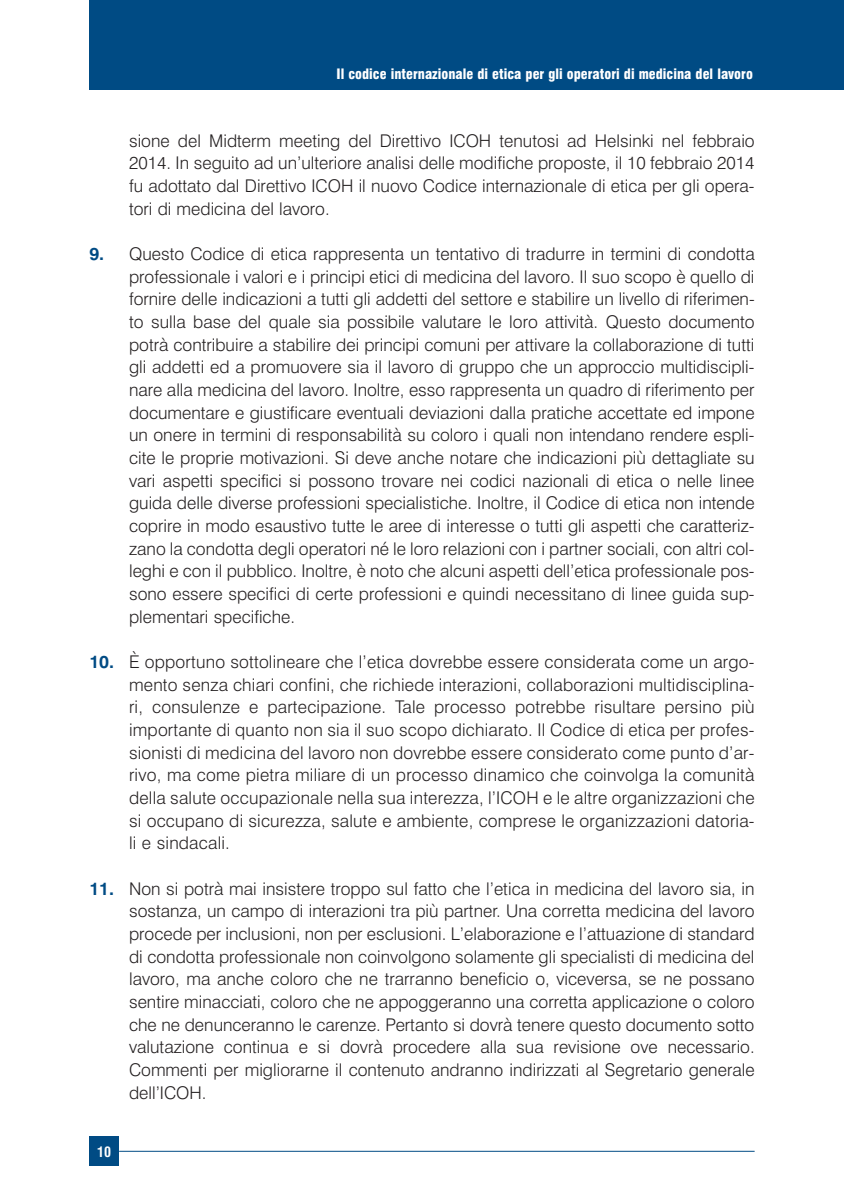
<style>
.page{position:relative;width:844px;height:1191px;background:#fff}
.page>*{position:absolute;margin:0;border:0;box-sizing:border-box;transform-origin:0 0}
.t1{font:17.5px/22.8px "Swiss 721 BTHAIAAE";color:#231f20;text-align:justify}
.t2{font:14px "Swiss 721 BT Black Con HAIAAG";color:#fff}
.t3{font:14px "Swiss 721 BT Bold Con HAIAAH";color:#fff}
.s1{font-family:"Swiss 721 BHAIAAC";color:#004b84}
</style>
<div class="page">
<div style="left:89px;top:0;width:754px;height:89px;background:#004b84"></div>
<div style="left:89px;top:1136px;width:30px;height:30px;background:#004b84"></div>
<hr style="left:119px;top:1150px;width:635px;height:1px;background:#004b84">
<p class="t2" style="left:336px;top:66px;width:418px">Il codice internazionale di etica per gli operatori di medicina del lavoro</p>
<p class="t1" style="left:129px;top:129px;width:627px">sione del Midterm meeting del Direttivo ICOH tenutosi ad Helsinki nel febbraio 2014. In seguito ad un’ulteriore analisi delle modifiche proposte, il 10 febbraio 2014 fu adottato dal Direttivo ICOH il nuovo Codice internazionale di etica per gli opera&shy;tori di medicina del lavoro.</p>
<p class="t1" style="left:129px;top:242px;width:627px;text-indent:-40px"><span class="s1">9.</span> Questo Codice di etica rappresenta un tentativo di tradurre in termini di condotta professionale i valori e i principi etici di medicina del lavoro. Il suo scopo è quello di fornire delle indicazioni a tutti gli addetti del settore e stabilire un livello di riferimen&shy;to sulla base del quale sia possibile valutare le loro attività. Questo documento potrà contribuire a stabilire dei principi comuni per attivare la collaborazione di tutti gli addetti ed a promuovere sia il lavoro di gruppo che un approccio multidiscipli&shy;nare alla medicina del lavoro. Inoltre, esso rappresenta un quadro di riferimento per documentare e giustificare eventuali deviazioni dalla pratiche accettate ed impone un onere in termini di responsabilità su coloro i quali non intendano rendere espli&shy;cite le proprie motivazioni. Si deve anche notare che indicazioni più dettagliate su vari aspetti specifici si possono trovare nei codici nazionali di etica o nelle linee guida delle diverse professioni specialistiche. Inoltre, il Codice di etica non intende coprire in modo esaustivo tutte le aree di interesse o tutti gli aspetti che caratteriz&shy;zano la condotta degli operatori né le loro relazioni con i partner sociali, con altri col&shy;leghi e con il pubblico. Inoltre, è noto che alcuni aspetti dell’etica professionale pos&shy;sono essere specifici di certe professioni e quindi necessitano di linee guida sup&shy;plementari specifiche.</p>
<p class="t1" style="left:129px;top:650px;width:627px;text-indent:-40px"><span class="s1">10.</span> È opportuno sottolineare che l’etica dovrebbe essere considerata come un argo&shy;mento senza chiari confini, che richiede interazioni, collaborazioni multidisciplina&shy;ri, consulenze e partecipazione. Tale processo potrebbe risultare persino più importante di quanto non sia il suo scopo dichiarato. Il Codice di etica per profes&shy;sionisti di medicina del lavoro non dovrebbe essere considerato come punto d’ar&shy;rivo, ma come pietra miliare di un processo dinamico che coinvolga la comunità della salute occupazionale nella sua interezza, l’ICOH e le altre organizzazioni che si occupano di sicurezza, salute e ambiente, comprese le organizzazioni datoria&shy;li e sindacali.</p>
<p class="t1" style="left:129px;top:877px;width:627px;text-indent:-40px"><span class="s1">11.</span> Non si potrà mai insistere troppo sul fatto che l’etica in medicina del lavoro sia, in sostanza, un campo di interazioni tra più partner. Una corretta medicina del lavoro procede per inclusioni, non per esclusioni. L’elaborazione e l’attuazione di standard di condotta professionale non coinvolgono solamente gli specialisti di medicina del lavoro, ma anche coloro che ne trarranno beneficio o, viceversa, se ne possano sentire minacciati, coloro che ne appoggeranno una corretta applicazione o coloro che ne denunceranno le carenze. Pertanto si dovrà tenere questo documento sotto valutazione continua e si dovrà procedere alla sua revisione ove necessario.<br>Commenti per migliorarne il contenuto andranno indirizzati al Segretario generale dell’ICOH.</p>
<p class="t3" style="left:97px;top:1143px;width:15px">10</p>
</div>
